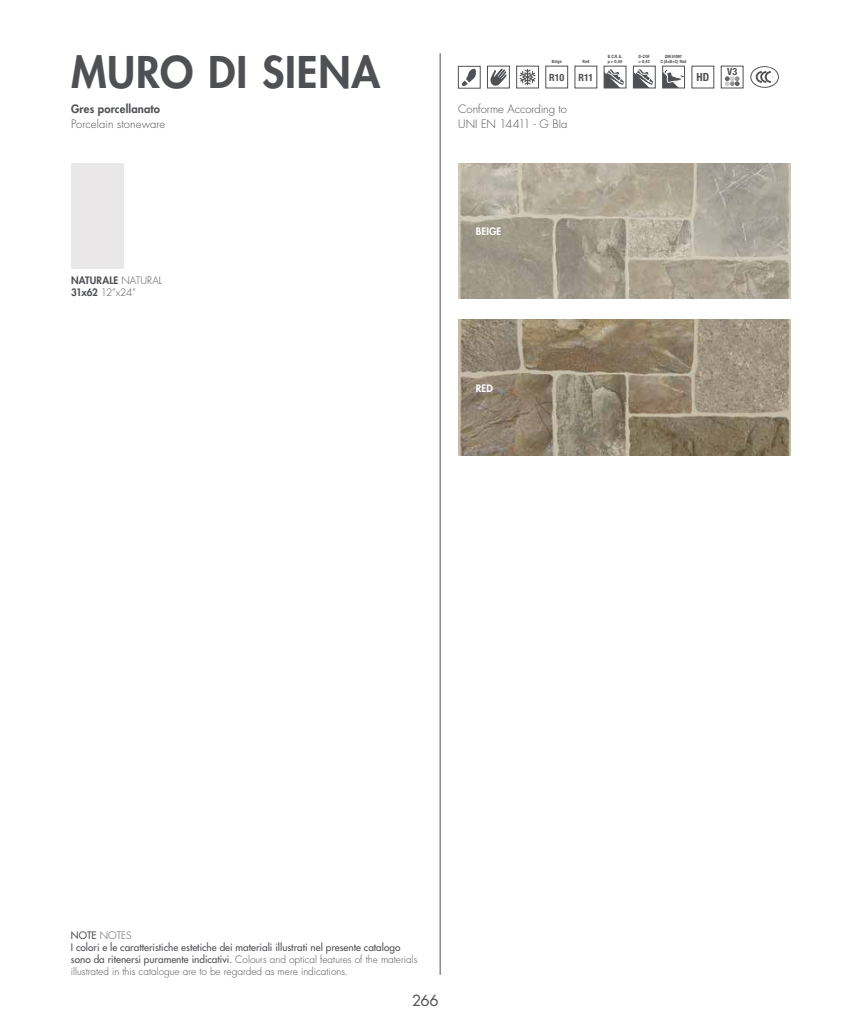
<style>
.page{position:relative;width:851px;height:1028px;background:#fff}
.page>*{position:absolute;margin:0;border:0;box-sizing:border-box;transform-origin:0 0}
.t1{font:800 42.5px "Futura Std";letter-spacing:.02em;color:#4f5054}
.t2{font:15px "Futura Std";color:#4f5054}
.t3{font:300 11.25px/15px "Futura Std";letter-spacing:.005em;color:#4f5054}
.t4{font:800 11.25px "Futura Std";letter-spacing:.015em;color:#4f5054}
.t5{font:700 condensed 11.25px "Helvetica Neue LT Std";color:#4f5054}
.t6{font:500 10px/12px "Futura Std";color:#4f5054}
.t7{font:300 10px/12px "Futura Std";color:#4f5054}
.t8{font:700 condensed 10px "Helvetica Neue LT Std";letter-spacing:.005em;color:#4f5054}
.t9{font:800 10px "Futura Std";letter-spacing:.01em;color:#fff}
.t10{font:700 condensed 4.38px/5px "Helvetica Neue LT Std";letter-spacing:.02em;color:#4f5054}
.t11{font:700 condensed 4.38px/5px "Helvetica Neue LT Std";letter-spacing:-.02em;color:#4f5054;text-align:center}
.s1{font-weight:800}
.s2{font-weight:300}
</style>
<div class="page">
<hr style="left:440px;top:53px;width:1px;height:921px;background:#4f5054">
<div style="left:458px;top:66px;width:22px;height:22px;border:1px solid #4f5054"></div>
<svg style="left:460px;top:68px;width:16px;height:19px"></svg>
<div style="left:487px;top:66px;width:22px;height:22px;border:1px solid #4f5054"></div>
<svg style="left:490px;top:68px;width:16px;height:19px"></svg>
<svg style="left:519px;top:69px;width:17px;height:16px"></svg>
<svg style="left:604px;top:69px;width:20px;height:19px"></svg>
<svg style="left:633px;top:69px;width:20px;height:19px"></svg>
<svg style="left:750px;top:66px;width:28px;height:22px"></svg>
<svg style="left:662px;top:69px;width:22px;height:19px"></svg>
<img style="left:458px;top:163px;width:332px;height:136px">
<img style="left:458px;top:320px;width:332px;height:135px">
<svg style="left:724px;top:76px;width:15px;height:10px"></svg>
<div style="left:71px;top:163px;width:53px;height:105px;background:#e9e7e7"></div>
<h1 class="t1" style="left:71px;top:46px;width:310px">MURO DI SIENA</h1>
<p class="t4" style="left:71px;top:102px;width:90px">Gres porcellanato</p>
<p class="t3" style="left:71px;top:117px;width:96px">Porcelain stoneware</p>
<p class="t7" style="left:71px;top:274px;width:93px"><span class="s1">NATURALE</span> NATURAL<br><span class="s1">31x62</span> 12”x24”</p>
<p class="t10" style="left:551px;top:59px;width:12px">Beige</p>
<p class="t10" style="left:582px;top:59px;width:8px">Red</p>
<p class="t8" style="left:549px;top:71px;width:16px">R10</p>
<p class="t8" style="left:578px;top:71px;width:16px">R11</p>
<p class="t3" style="left:458px;top:102px;width:111px">Conforme According to<br>UNI EN 14411 - G BIa</p>
<p class="t10" style="left:607px;top:54px;width:16px">B.C.R.A. µ &gt; 0,40</p>
<p class="t10" style="left:638px;top:54px;width:13px">D-COF &gt; 0,42</p>
<p class="t11" style="left:660px;top:54px;width:27px">DIN 51097<br>C (A+B+C) Red</p>
<p class="t5" style="left:696px;top:70px;width:14px">HD</p>
<p class="t8" style="left:727px;top:66px;width:12px">V3</p>
<p class="t9" style="left:476px;top:225px;width:27px">BEIGE</p>
<p class="t9" style="left:476px;top:382px;width:19px">RED</p>
<p class="t6" style="left:71px;top:929px;width:348px">NOTE <span class="s2">NOTES<br></span>I colori e le caratteristiche estetiche dei materiali illustrati nel presente catalogo sono da ritenersi puramente indicativi. <span class="s2">Colours and optical features of the materials illustrated in this catalogue are to be regarded as mere indications.</span></p>
<h2 class="t2" style="left:412px;top:991px;width:28px">266</h2>
</div>
